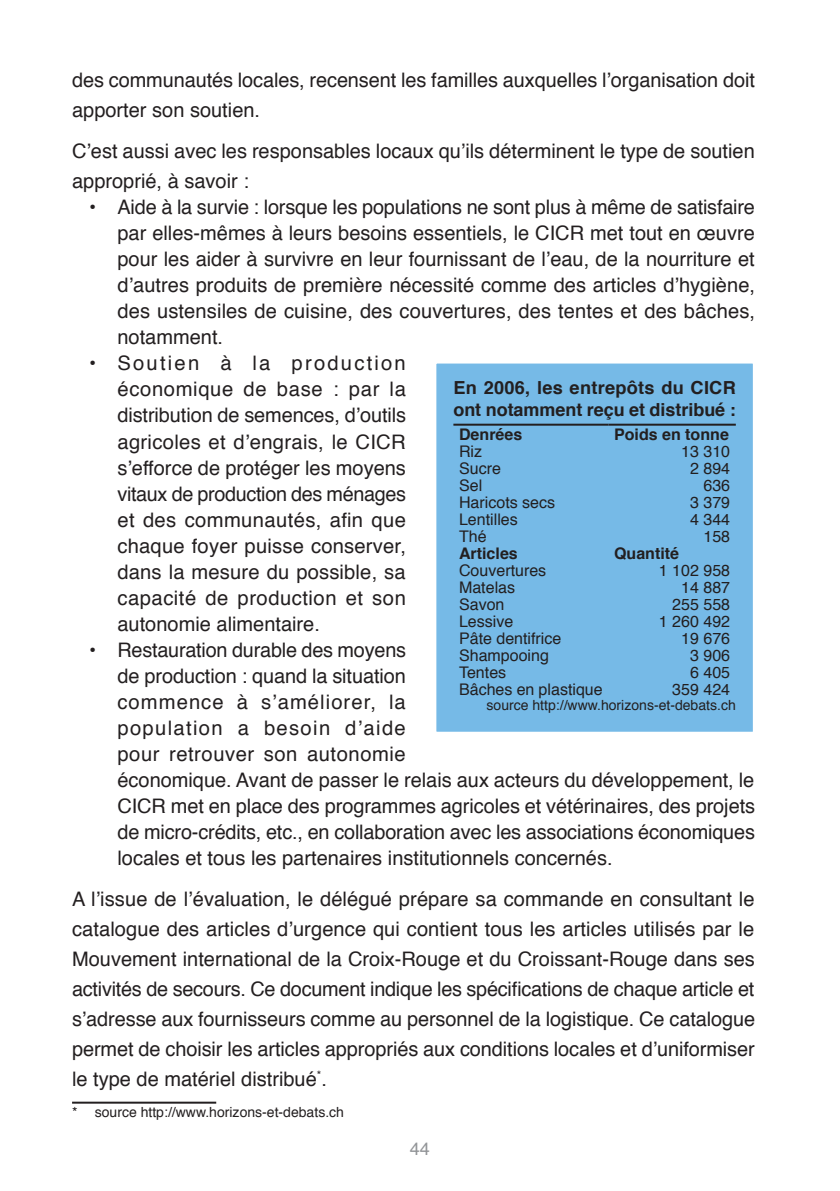
<style>
.page{position:relative;width:840px;height:1191px;background:#fff}
.page>*{position:absolute;margin:0;border:0;box-sizing:border-box;transform-origin:0 0}
.Puces_1{font:20px/26px "Helvetica";letter-spacing:.005em;color:#231f20;text-align:justify}
.Texte_Normal{font:20px/30px "Helvetica";letter-spacing:-.005em;color:#231f20}
.Puces_1_dernière{font:20px/26px "Helvetica";letter-spacing:-.005em;color:#231f20}
.Normal_avant_puces{font:20px/30px "Helvetica";color:#231f20}
.Box_gras{font:700 18px/21.6px "Helvetica";color:#231f20}
.t1{font:18px "Helvetica";color:#939598}
.Box{font:16px "Helvetica";color:#231f20}
.Box-2{font:700 16px "Helvetica";color:#231f20}
.Note_de_bas_de_page{font:14px "Helvetica";color:#231f20}
.Box_style{font:14px "Helvetica";color:#231f20}
</style>
<div class="page">
<hr style="left:72px;top:1101px;width:144px;height:2px;background:#231f20">
<div style="left:435px;top:362px;width:318px;height:370px;background:#76bae7"></div>
<hr style="left:453px;top:424px;width:155px;height:2px;background:#231f20">
<hr style="left:608px;top:424px;width:127px;height:2px;background:#231f20">
<div style="left:434px;top:361px;width:320px;height:372px;border:2px solid #fff"></div>
<p class="Texte_Normal" style="left:72px;top:66px;width:684px">des communautés locales, recensent les familles auxquelles l’organisation doit apporter son soutien.</p>
<p class="Normal_avant_puces" style="left:72px;top:137px;width:684px">C’est aussi avec les responsables locaux qu’ils déterminent le type de soutien approprié, à savoir :</p>
<p class="Puces_1" style="left:117px;top:195px;width:638px;text-indent:-28px">• Aide à la survie : lorsque les populations ne sont plus à même de satisfaire par elles-mêmes à leurs besoins essentiels, le CICR met tout en œuvre pour les aider à survivre en leur fournissant de l’eau, de la nourriture et d’autres produits de première nécessité comme des articles d’hygiène, des ustensiles de cuisine, des couvertures, des tentes et des bâches, notamment.</p>
<p class="Puces_1" style="left:117px;top:351px;width:290px;text-indent:-28px">• Soutien à la production économique de base : par la distribution de semences, d’outils agricoles et d’engrais, le CICR s’efforce de protéger les moyens vitaux de production des ménages et des communautés, afin que chaque foyer puisse conserver, dans la mesure du possible, sa capacité de production et son autonomie alimentaire.</p>
<p class="Puces_1_dernière" style="left:117px;top:637px;width:638px;text-indent:-28px">• Restauration durable des moyens<br>de production : quand la situation<br>commence à s’améliorer, la<br>population a besoin d’aide<br>pour retrouver son autonomie<br>économique. Avant de passer le relais aux acteurs du développement, le CICR met en place des programmes agricoles et vétérinaires, des projets de micro-crédits, etc., en collaboration avec les associations économiques locales et tous les partenaires institutionnels concernés.</p>
<p class="Texte_Normal" style="left:72px;top:884px;width:684px;text-align:justify">A l’issue de l’évaluation, le délégué prépare sa commande en consultant le catalogue des articles d’urgence qui contient tous les articles utilisés par le Mouvement international de la Croix-Rouge et du Croissant-Rouge dans ses activités de secours. Ce document indique les spécifications de chaque article et s’adresse aux fournisseurs comme au personnel de la logistique. Ce catalogue permet de choisir les articles appropriés aux conditions locales et d’uniformiser le type de matériel distribué<sup>*</sup>.</p>
<p class="Note_de_bas_de_page" style="left:72px;top:1101px;width:273px">* source http://www.horizons-et-debats.ch</p>
<p class="Box_gras" style="left:453px;top:377px;width:284px">En 2006, les entrepôts du CICR ont notamment reçu et distribué :</p>
<p class="Box-2" style="left:459px;top:421px;width:65px">Denrées</p>
<p class="Box-2" style="left:613px;top:421px;width:116px">Poids en tonne</p>
<p class="Box" style="left:459px;top:438px;width:25px">Riz</p>
<p class="Box" style="left:680px;top:438px;width:50px">13 310</p>
<p class="Box" style="left:459px;top:455px;width:43px">Sucre</p>
<p class="Box" style="left:689px;top:455px;width:42px">2 894</p>
<p class="Box" style="left:459px;top:472px;width:25px">Sel</p>
<p class="Box" style="left:703px;top:472px;width:28px">636</p>
<p class="Box" style="left:459px;top:489px;width:98px">Haricots secs</p>
<p class="Box" style="left:689px;top:489px;width:42px">3 379</p>
<p class="Box" style="left:459px;top:506px;width:60px">Lentilles</p>
<p class="Box" style="left:689px;top:506px;width:42px">4 344</p>
<p class="Box" style="left:459px;top:523px;width:29px">Thé</p>
<p class="Box" style="left:703px;top:523px;width:28px">158</p>
<p class="Box-2" style="left:459px;top:540px;width:60px">Articles</p>
<p class="Box-2" style="left:613px;top:540px;width:66px">Quantité</p>
<p class="Box" style="left:459px;top:557px;width:89px">Couvertures</p>
<p class="Box" style="left:658px;top:557px;width:73px">1 102 958</p>
<p class="Box" style="left:459px;top:574px;width:58px">Matelas</p>
<p class="Box" style="left:680px;top:574px;width:50px">14 887</p>
<p class="Box" style="left:459px;top:591px;width:47px">Savon</p>
<p class="Box" style="left:672px;top:591px;width:59px">255 558</p>
<p class="Box" style="left:459px;top:608px;width:56px">Lessive</p>
<p class="Box" style="left:658px;top:608px;width:73px">1 260 492</p>
<p class="Box" style="left:459px;top:626px;width:104px">Pâte dentifrice</p>
<p class="Box" style="left:680px;top:626px;width:50px">19 676</p>
<p class="Box" style="left:459px;top:643px;width:91px">Shampooing</p>
<p class="Box" style="left:689px;top:643px;width:42px">3 906</p>
<p class="Box" style="left:459px;top:660px;width:49px">Tentes</p>
<p class="Box" style="left:689px;top:660px;width:42px">6 405</p>
<p class="Box" style="left:459px;top:677px;width:145px">Bâches en plastique</p>
<p class="Box" style="left:672px;top:677px;width:59px">359 424</p>
<p class="Box_style" style="left:486px;top:694px;width:251px">source http://www.horizons-et-debats.ch</p>
<p class="t1" style="left:410px;top:1135px;width:22px">44</p>
</div>
